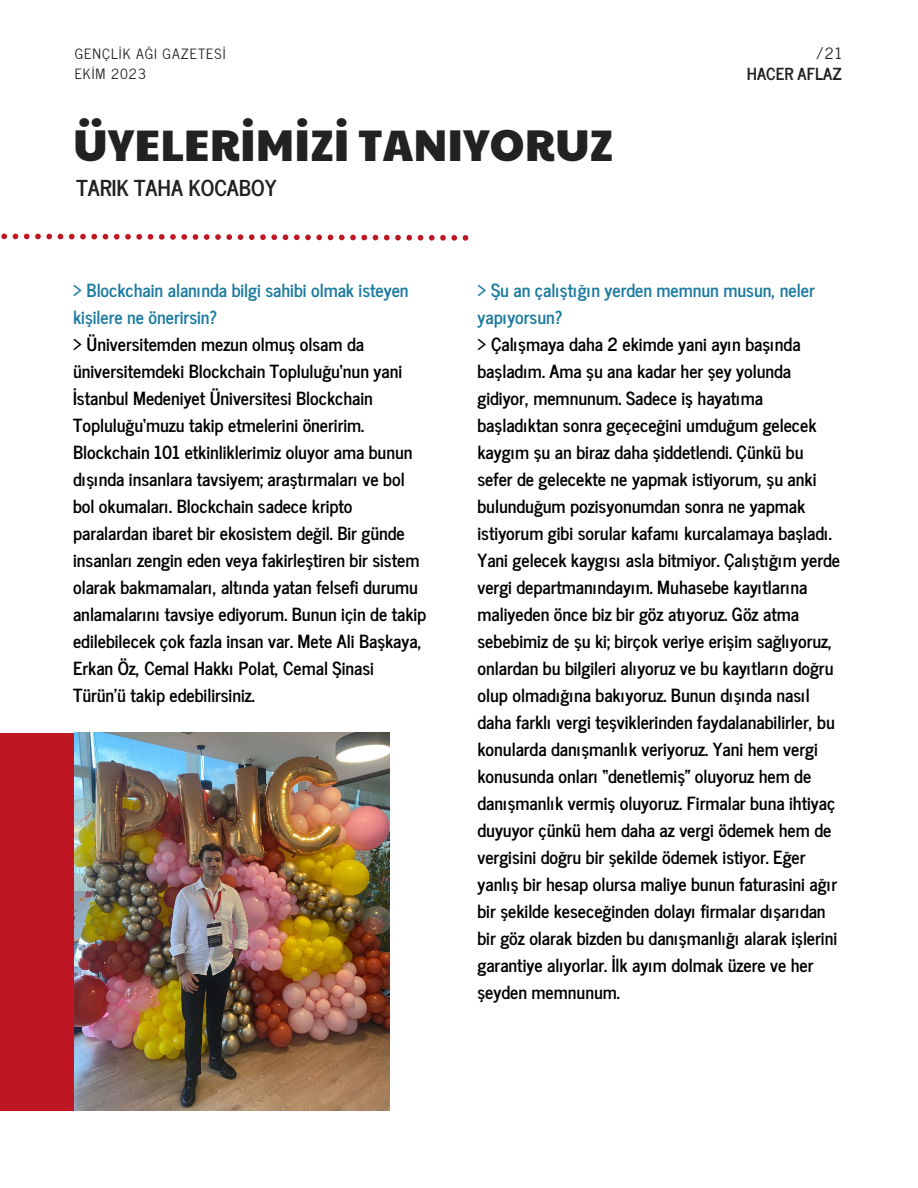
<style>
.page{position:relative;width:918px;height:1188px;background:#fff}
.page>*{position:absolute;margin:0;border:0;box-sizing:border-box;transform-origin:0 0}
.t1{font:43.65px "Paytone One";color:#222}
.t2{font:700 21.75px "News Cycle";color:#222}
.t3{font:700 18px/27px "News Cycle";color:#000}
.t4{font:700 18px/27px "News Cycle";color:#1b7a9f}
.t5{font:700 16.5px "News Cycle";color:#222}
.t6{font:15.6px "News Cycle";color:#222}
.t7{font:14.1px "News Cycle";letter-spacing:.07em;color:#222}
</style>
<div class="page">
<svg style="left:1px;top:233px;width:467px;height:8px"></svg>
<div style="left:0;top:733px;width:358px;height:378px;background:#be1622"></div>
<img style="left:75px;top:733px;width:315px;height:378px">
<p class="t7" style="left:75px;top:41px;width:152px">GENÇLİK AĞI GAZETESİ</p>
<p class="t7" style="left:75px;top:61px;width:73px">EKİM 2023</p>
<p class="t1" style="left:73px;top:112px;width:542px">ÜYELERİMİZİ TANIYORUZ</p>
<p class="t2" style="left:77px;top:169px;width:201px">TARIK TAHA KOCABOY</p>
<p class="t6" style="left:816px;top:40px;width:27px">/21</p>
<p class="t5" style="left:747px;top:59px;width:96px">HACER AFLAZ</p>
<p class="t4" style="left:73px;top:276px;width:337px">&gt; Blockchain alanında bilgi sahibi olmak isteyen kişilere ne önerirsin?</p>
<p class="t3" style="left:73px;top:330px;width:355px">&gt; Üniversitemden mezun olmuş olsam da üniversitemdeki Blockchain Topluluğu‘nun yani İstanbul Medeniyet Üniversitesi Blockchain Topluluğu‘muzu takip etmelerini öneririm.<br>Blockchain 101 etkinliklerimiz oluyor ama bunun dışında insanlara tavsiyem; araştırmaları ve bol bol okumaları. Blockchain sadece kripto paralardan ibaret bir ekosistem değil. Bir günde insanları zengin eden veya fakirleştiren bir sistem olarak bakmamaları, altında yatan felsefi durumu anlamalarını tavsiye ediyorum. Bunun için de takip edilebilecek çok fazla insan var. Mete Ali Başkaya, Erkan Öz, Cemal Hakkı Polat, Cemal Şinasi Türün’ü takip edebilirsiniz.</p>
<p class="t4" style="left:478px;top:276px;width:339px">&gt; Şu an çalıştığın yerden memnun musun, neler yapıyorsun?</p>
<p class="t3" style="left:478px;top:330px;width:364px">&gt; Çalışmaya daha 2 ekimde yani ayın başında başladım. Ama şu ana kadar her şey yolunda gidiyor, memnunum. Sadece iş hayatıma başladıktan sonra geçeceğini umduğum gelecek kaygım şu an biraz daha şiddetlendi. Çünkü bu sefer de gelecekte ne yapmak istiyorum, şu anki bulunduğum pozisyonumdan sonra ne yapmak istiyorum gibi sorular kafamı kurcalamaya başladı.<br>Yani gelecek kaygısı asla bitmiyor. Çalıştığım yerde vergi departmanındayım. Muhasebe kayıtlarına maliyeden önce biz bir göz atıyoruz. Göz atma sebebimiz de şu ki; birçok veriye erişim sağlıyoruz, onlardan bu bilgileri alıyoruz ve bu kayıtların doğru olup olmadığına bakıyoruz. Bunun dışında nasıl daha farklı vergi teşviklerinden faydalanabilirler, bu konularda danışmanlık veriyoruz. Yani hem vergi konusunda onları “denetlemiş” oluyoruz hem de danışmanlık vermiş oluyoruz. Firmalar buna ihtiyaç duyuyor çünkü hem daha az vergi ödemek hem de vergisini doğru bir şekilde ödemek istiyor. Eğer yanlış bir hesap olursa maliye bunun faturasini ağır bir şekilde keseceğinden dolayı firmalar dışarıdan bir göz olarak bizden bu danışmanlığı alarak işlerini garantiye alıyorlar. İlk ayım dolmak üzere ve her şeyden memnunum.</p>
</div>
